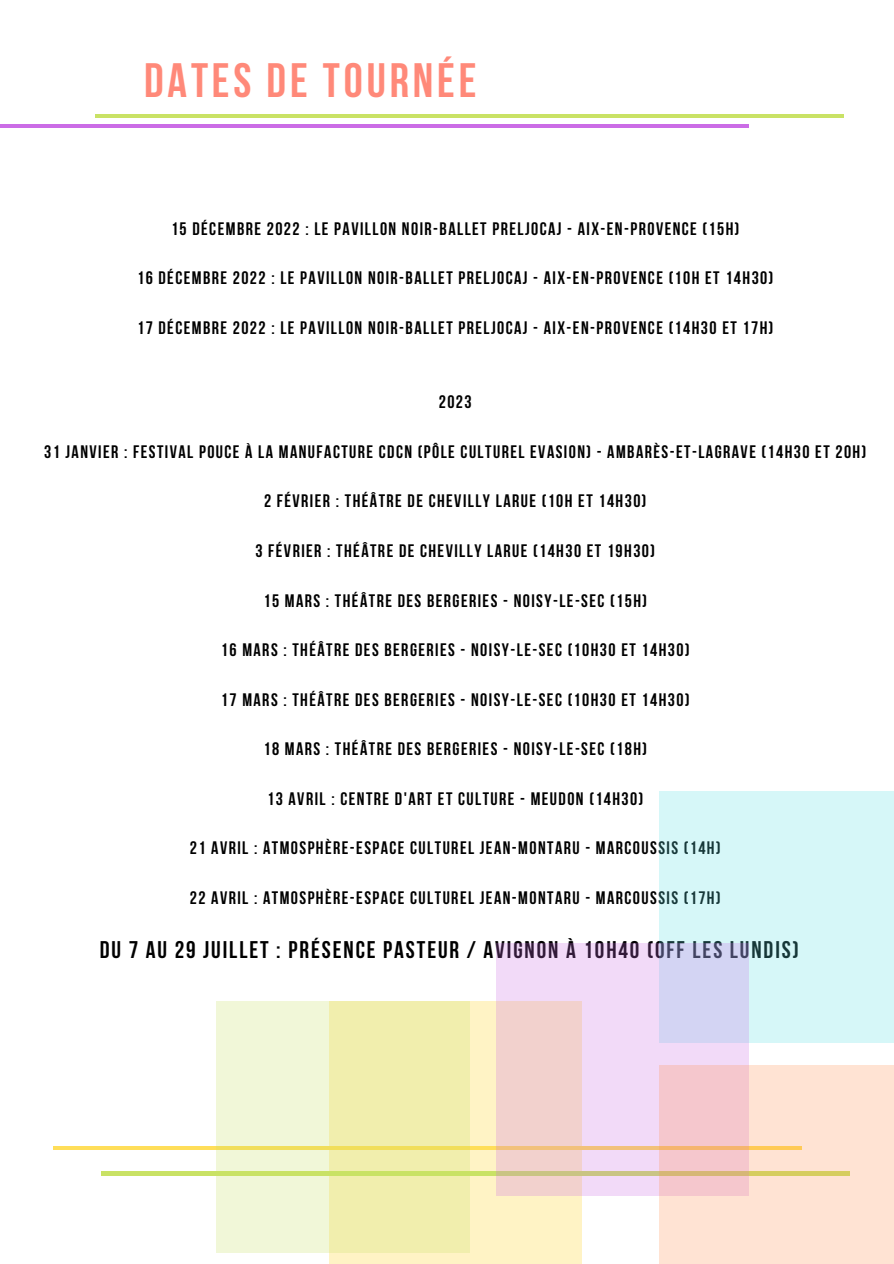
<style>
.page{position:relative;width:894px;height:1264px;background:#fff}
.page>*{position:absolute;margin:0;border:0;box-sizing:border-box;transform-origin:0 0}
.t1{font:700 48px "Bebas Neue";letter-spacing:.08em;color:#ff8979}
.t2{font:700 24px "Bebas Neue";letter-spacing:.08em;color:#000}
.t3{font:700 18px "Bebas Neue";letter-spacing:.08em;color:#000}
</style>
<div class="page">
<div style="left:329px;top:1001px;width:252px;height:262px;background:#fff3c5"></div>
<hr style="left:95px;top:114px;width:748px;height:3px;background:#c9e265">
<hr style="left:0;top:124px;width:748px;height:4px;background:#cb6ce6">
<hr style="left:53px;top:1146px;width:748px;height:3px;background:#ffde59">
<hr style="left:101px;top:1171px;width:748px;height:4px;background:#c9e265">
<div style="left:658px;top:791px;width:235px;height:251px;background:#d6f7f8"></div>
<svg style="left:496px;top:943px;width:252px;height:252px;background:#ecd5e5"></svg>
<svg style="left:658px;top:1065px;width:235px;height:198px;background:#fbdbce"></svg>
<svg style="left:216px;top:1001px;width:253px;height:251px;background:#f0f1bc"></svg>
<h1 class="t1" style="left:144px;top:60px;width:334px">DATES DE TOURNÉE</h1>
<p class="t3" style="left:171px;top:221px;width:569px">15 DÉCEMBRE 2022 : LE PAVILLON NOIR-BALLET PRELJOCAJ - AIX-EN-PROVENCE (15H)</p>
<p class="t3" style="left:137px;top:271px;width:637px">16 DÉCEMBRE 2022 : LE PAVILLON NOIR-BALLET PRELJOCAJ - AIX-EN-PROVENCE (10H ET 14H30)</p>
<p class="t3" style="left:137px;top:320px;width:637px">17 DÉCEMBRE 2022 : LE PAVILLON NOIR-BALLET PRELJOCAJ - AIX-EN-PROVENCE (14H30 ET 17H)</p>
<p class="t3" style="left:438px;top:395px;width:34px">2023</p>
<p class="t3" style="left:44px;top:444px;width:823px">31 JANVIER : FESTIVAL POUCE À LA MANUFACTURE CDCN (PÔLE CULTUREL EVASION) - AMBARÈS-ET-LAGRAVE (14H30 ET 20H)</p>
<p class="t3" style="left:264px;top:494px;width:384px">2 FÉVRIER : THÉÂTRE DE CHEVILLY LARUE (10H ET 14H30)</p>
<p class="t3" style="left:255px;top:543px;width:401px">3 FÉVRIER : THÉÂTRE DE CHEVILLY LARUE (14H30 ET 19H30)</p>
<p class="t3" style="left:263px;top:593px;width:385px">15 MARS : THÉÂTRE DES BERGERIES - NOISY-LE-SEC (15H)</p>
<p class="t3" style="left:221px;top:642px;width:470px">16 MARS : THÉÂTRE DES BERGERIES - NOISY-LE-SEC (10H30 ET 14H30)</p>
<p class="t3" style="left:221px;top:692px;width:470px">17 MARS : THÉÂTRE DES BERGERIES - NOISY-LE-SEC (10H30 ET 14H30)</p>
<p class="t3" style="left:263px;top:741px;width:385px">18 MARS : THÉÂTRE DES BERGERIES - NOISY-LE-SEC (18H)</p>
<p class="t3" style="left:267px;top:791px;width:377px">13 AVRIL : CENTRE D'ART ET CULTURE - MEUDON (14H30)</p>
<p class="t3" style="left:190px;top:840px;width:532px">21 AVRIL : ATMOSPHÈRE-ESPACE CULTUREL JEAN-MONTARU - MARCOUSSIS (14H)</p>
<p class="t3" style="left:190px;top:890px;width:532px">22 AVRIL : ATMOSPHÈRE-ESPACE CULTUREL JEAN-MONTARU - MARCOUSSIS (17H)</p>
<h2 class="t2" style="left:100px;top:939px;width:700px">DU 7 AU 29 JUILLET : PRÉSENCE PASTEUR / AVIGNON À 10H40 (OFF LES LUNDIS)</h2>
</div>
